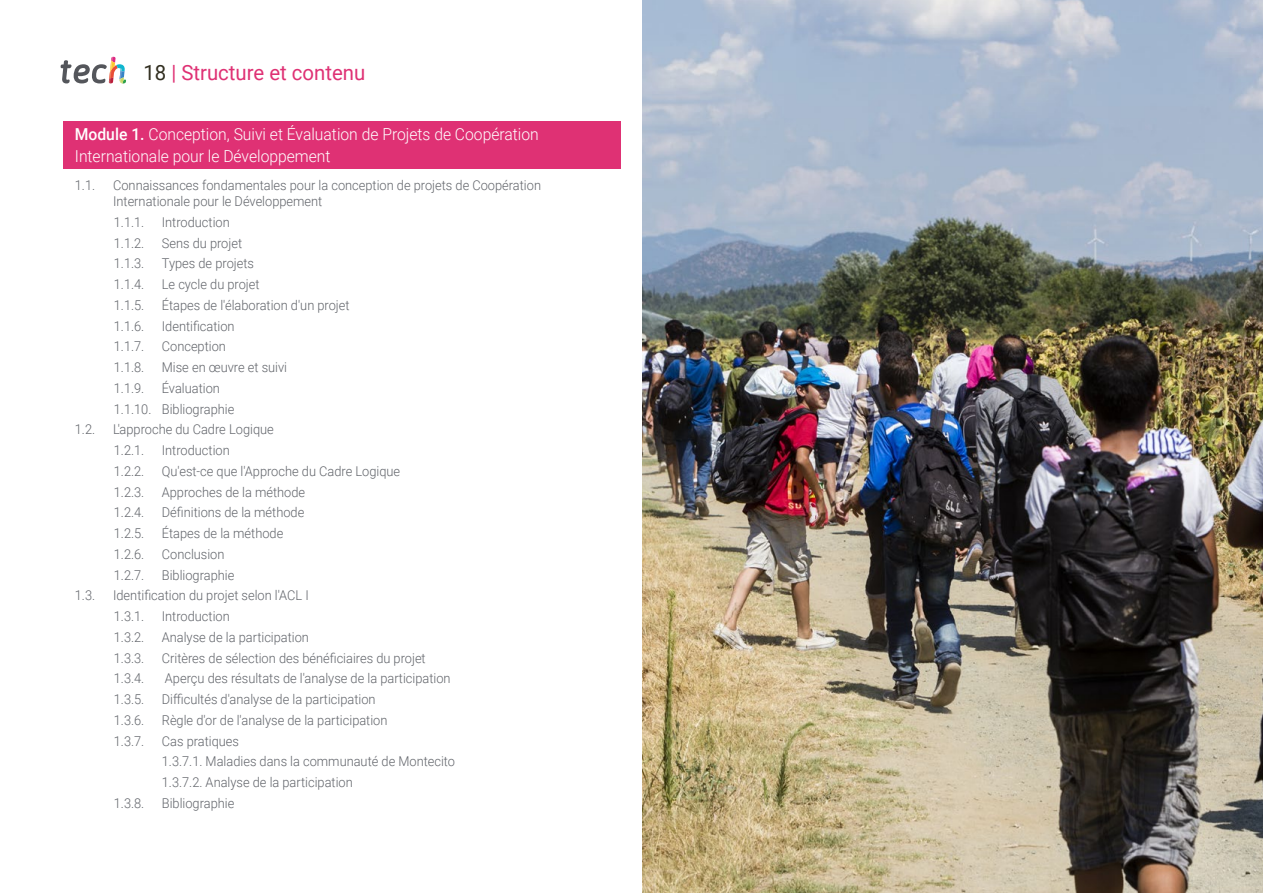
<style>
.page{position:relative;width:1263px;height:893px;background:#fff}
.page>*{position:absolute;margin:0;border:0;box-sizing:border-box;transform-origin:0 0}
.t1{font:21px "Roboto";color:#df3174}
.t2{font:300 16.5px/22.5px "Roboto";color:#fff;scale:.95 1}
.t3{font:300 13.5px/20.7px "Roboto";color:#61646a;scale:.95 1}
.s1{color:#312e20}
.s2{font-weight:500}
</style>
<div class="page">
<div style="left:64px;top:121px;width:557px;height:48px;background:#df3174"></div>
<img style="left:642px;top:0;width:621px;height:893px">
<svg style="left:61px;top:57px;width:65px;height:27px"></svg>
<h1 class="t1" style="left:144px;top:57px;width:223px"><span class="s1">18</span> | Structure et contenu</h1>
<p class="t2" style="left:75px;top:122px;width:490px"><span class="s2">Module 1.</span> Conception, Suivi et Évaluation de Projets de Coopération<br>Internationale pour le Développement</p>
<p class="t3" style="left:75px;top:174px;width:23px">1.1.</p>
<p class="t3" style="left:113px;top:176px;width:452px;line-height:16.5px">Connaissances fondamentales pour la conception de projets de Coopération<br>Internationale pour le Développement</p>
<p class="t3" style="left:114px;top:211px;width:34px">1.1.1.</p>
<p class="t3" style="left:162px;top:211px;width:73px">Introduction</p>
<p class="t3" style="left:114px;top:232px;width:34px">1.1.2.</p>
<p class="t3" style="left:162px;top:232px;width:86px">Sens du projet</p>
<p class="t3" style="left:114px;top:253px;width:34px">1.1.3.</p>
<p class="t3" style="left:162px;top:253px;width:99px">Types de projets</p>
<p class="t3" style="left:114px;top:273px;width:34px">1.1.4.</p>
<p class="t3" style="left:162px;top:273px;width:104px">Le cycle du projet</p>
<p class="t3" style="left:114px;top:294px;width:34px">1.1.5.</p>
<p class="t3" style="left:162px;top:294px;width:199px">Étapes de l'élaboration d'un projet</p>
<p class="t3" style="left:114px;top:315px;width:34px">1.1.6.</p>
<p class="t3" style="left:162px;top:315px;width:78px">Identification</p>
<p class="t3" style="left:114px;top:336px;width:34px">1.1.7.</p>
<p class="t3" style="left:162px;top:336px;width:69px">Conception</p>
<p class="t3" style="left:114px;top:356px;width:34px">1.1.8.</p>
<p class="t3" style="left:162px;top:356px;width:133px">Mise en œuvre et suivi</p>
<p class="t3" style="left:114px;top:377px;width:34px">1.1.9.</p>
<p class="t3" style="left:114px;top:377px;width:128px;text-indent:48px">Évaluation<br>1.1.10. Bibliographie</p>
<p class="t3" style="left:75px;top:419px;width:23px">1.2.</p>
<p class="t3" style="left:113px;top:419px;width:171px">L'approche du Cadre Logique<br>1.2.1.</p>
<p class="t3" style="left:162px;top:439px;width:73px">Introduction</p>
<p class="t3" style="left:114px;top:460px;width:34px">1.2.2.</p>
<p class="t3" style="left:162px;top:460px;width:252px">Qu'est-ce que l'Approche du Cadre Logique</p>
<p class="t3" style="left:114px;top:481px;width:34px">1.2.3.</p>
<p class="t3" style="left:162px;top:481px;width:152px">Approches de la méthode</p>
<p class="t3" style="left:114px;top:502px;width:34px">1.2.4.</p>
<p class="t3" style="left:162px;top:502px;width:151px">Définitions de la méthode</p>
<p class="t3" style="left:114px;top:522px;width:34px">1.2.5.</p>
<p class="t3" style="left:162px;top:522px;width:129px">Étapes de la méthode</p>
<p class="t3" style="left:114px;top:543px;width:34px">1.2.6.</p>
<p class="t3" style="left:162px;top:543px;width:67px">Conclusion</p>
<p class="t3" style="left:114px;top:564px;width:34px">1.2.7.</p>
<p class="t3" style="left:162px;top:564px;width:78px">Bibliographie</p>
<p class="t3" style="left:75px;top:585px;width:23px">1.3.</p>
<p class="t3" style="left:113px;top:585px;width:207px">Identification du projet selon l'ACL I<br>1.3.1.</p>
<p class="t3" style="left:162px;top:605px;width:73px">Introduction</p>
<p class="t3" style="left:114px;top:626px;width:34px">1.3.2.</p>
<p class="t3" style="left:162px;top:626px;width:156px">Analyse de la participation</p>
<p class="t3" style="left:114px;top:647px;width:34px">1.3.3.</p>
<p class="t3" style="left:162px;top:647px;width:279px">Critères de sélection des bénéficiaires du projet</p>
<p class="t3" style="left:114px;top:668px;width:34px">1.3.4.</p>
<p class="t3" style="left:165px;top:668px;width:302px">Aperçu des résultats de l'analyse de la participation</p>
<p class="t3" style="left:114px;top:688px;width:34px">1.3.5.</p>
<p class="t3" style="left:162px;top:688px;width:227px">Difficultés d'analyse de la participation</p>
<p class="t3" style="left:114px;top:709px;width:34px">1.3.6.</p>
<p class="t3" style="left:162px;top:709px;width:239px">Règle d'or de l'analyse de la participation</p>
<p class="t3" style="left:114px;top:730px;width:34px">1.3.7.</p>
<p class="t3" style="left:162px;top:730px;width:310px">Cas pratiques<br>1.3.7.1. Maladies dans la communauté de Montecito<br>1.3.7.2. Analyse de la participation</p>
<p class="t3" style="left:114px;top:792px;width:34px">1.3.8.</p>
<p class="t3" style="left:162px;top:792px;width:78px">Bibliographie</p>
</div>
